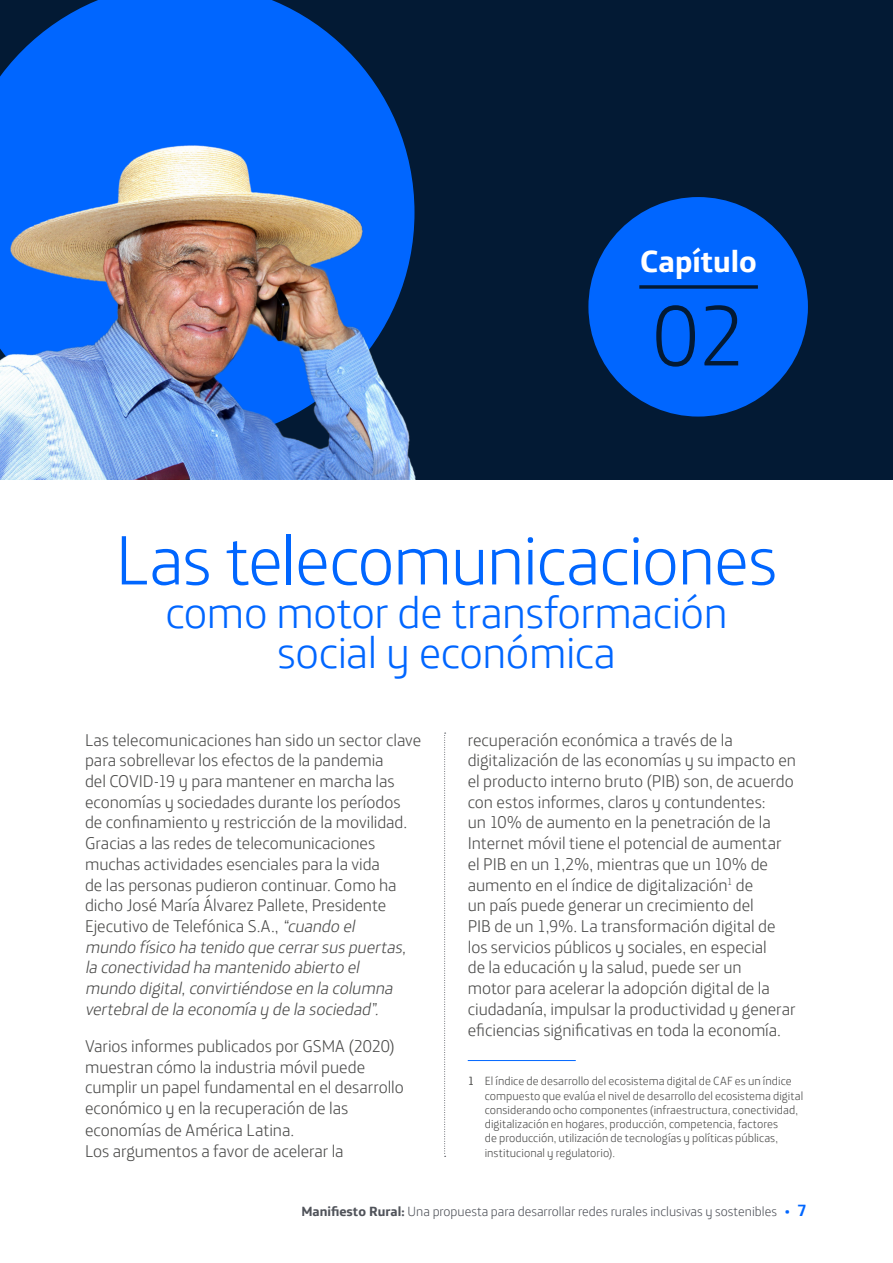
<style>
.page{position:relative;width:893px;height:1263px;background:#fff}
.page>*{position:absolute;margin:0;border:0;box-sizing:border-box;transform-origin:0 0}
.t1{font:300 86.4px "Telefonica";color:#031a34}
.t2{font:300 70.5px "Telefonica";letter-spacing:-.015em;color:#06f}
.t3{font:300 45px/40.5px "Telefonica";letter-spacing:-.01em;color:#06f;text-align:center}
.t4{font:700 31.05px "Telefonica";color:#fff}
.t5{font:300 17.25px/20.7px "Telefonica";letter-spacing:-.005em;color:#4a4a49}
.t6{font:300 13.5px "Telefonica";color:#50535a}
.t7{font:300 12px/14.2px "Telefonica";letter-spacing:.005em;color:#4a4a49}
.s1{font-style:italic}
.s2{font-weight:400}
.s3{font-weight:700}
.s4{font-weight:700;font-size:12px;color:#06f}
.s5{font-weight:700;font-size:16.5px;color:#06f}
</style>
<div class="page">
<svg style="left:444px;top:733px;width:2px;height:424px"></svg>
<hr style="left:468px;top:1060px;width:108px;height:1px;background:#06f">
<div style="left:0;top:0;width:893px;height:479px;background:#031a34"></div>
<div style="left:588px;top:197px;width:220px;height:220px;background:#06f;border-radius:50%"></div>
<svg style="left:639px;top:285px;width:119px;height:4px"></svg>
<svg style="left:0;top:0;width:401px;height:134px;fill:#06f"></svg>
<img style="left:0;top:134px;width:416px;height:345px">
<h3 class="t4" style="left:640px;top:233px;width:118px">Capítulo</h3>
<h1 class="t1" style="left:653px;top:259px;width:93px">02</h1>
<h2 class="t2" style="left:116px;top:498px;width:663px">Las telecomunicaciones</h2>
<h3 class="t3" style="left:165px;top:586px;width:564px">como motor de transformación social y económica</h3>
<p class="t5" style="left:85px;top:727px;width:338px">Las telecomunicaciones han sido un sector clave para sobrellevar los efectos de la pandemia<br>del COVID-19 y para mantener en marcha las economías y sociedades durante los períodos de confinamiento y restricción de la movilidad.<br>Gracias a las redes de telecomunicaciones muchas actividades esenciales para la vida<br>de las personas pudieron continuar. Como ha dicho José María Álvarez Pallete, Presidente Ejecutivo de Telefónica S.A., <span class="s1">“cuando el<br>mundo físico ha tenido que cerrarsuspuertas, la conectividad ha mantenido abierto el mundo digital,convirtiéndose en la columna vertebralde la economía y de la sociedad”.</span></p>
<p class="t5" style="left:85px;top:1033px;width:320px">Varios informes publicados por GSMA (2020) muestran cómo la industria móvil puede cumplir un papel fundamental en el desarrollo económico y en la recuperación de las economías de América Latina.<br>Los argumentos a favor de acelerar la</p>
<p class="t5" style="left:468px;top:727px;width:330px">recuperación económica a través de la digitalización de las economías y su impacto en el producto interno bruto (PIB) son, de acuerdo con estos informes, claros y contundentes:<br>un 10% de aumento en la penetración de la Internet móvil tiene el potencial de aumentar el PIB en un 1,2%, mientras que un 10% de aumento en el índice de digitalización<sup>1</sup> de<br>un país puede generar un crecimiento del<br>PIB de un 1,9%. La transformación digital de los servicios públicos y sociales, en especial<br>de la educación y la salud, puede ser un<br>motor para acelerar la adopción digital de la ciudadanía, impulsar la productividad y generar eficiencias significativas en toda la economía.</p>
<p class="t7" style="left:485px;top:1072px;width:320px;text-indent:-17px"><span class="s2">1</span> El índice de desarrollo del ecosistema digital de CAF es un índice compuesto que evalúa el nivel de desarrollo del ecosistema digital considerando ocho componentes (infraestructura, conectividad, digitalización en hogares, producción, competencia, factores<br>de producción, utilización de tecnologías y políticas públicas, institucional y regulatorio).</p>
<p class="t6" style="left:301px;top:1199px;width:507px"><span class="s3">Manifiesto Rural:</span> Una propuesta para desarrollar redes rurales inclusivas y sostenibles <span class="s4">•</span> <span class="s5">7</span></p>
</div>
